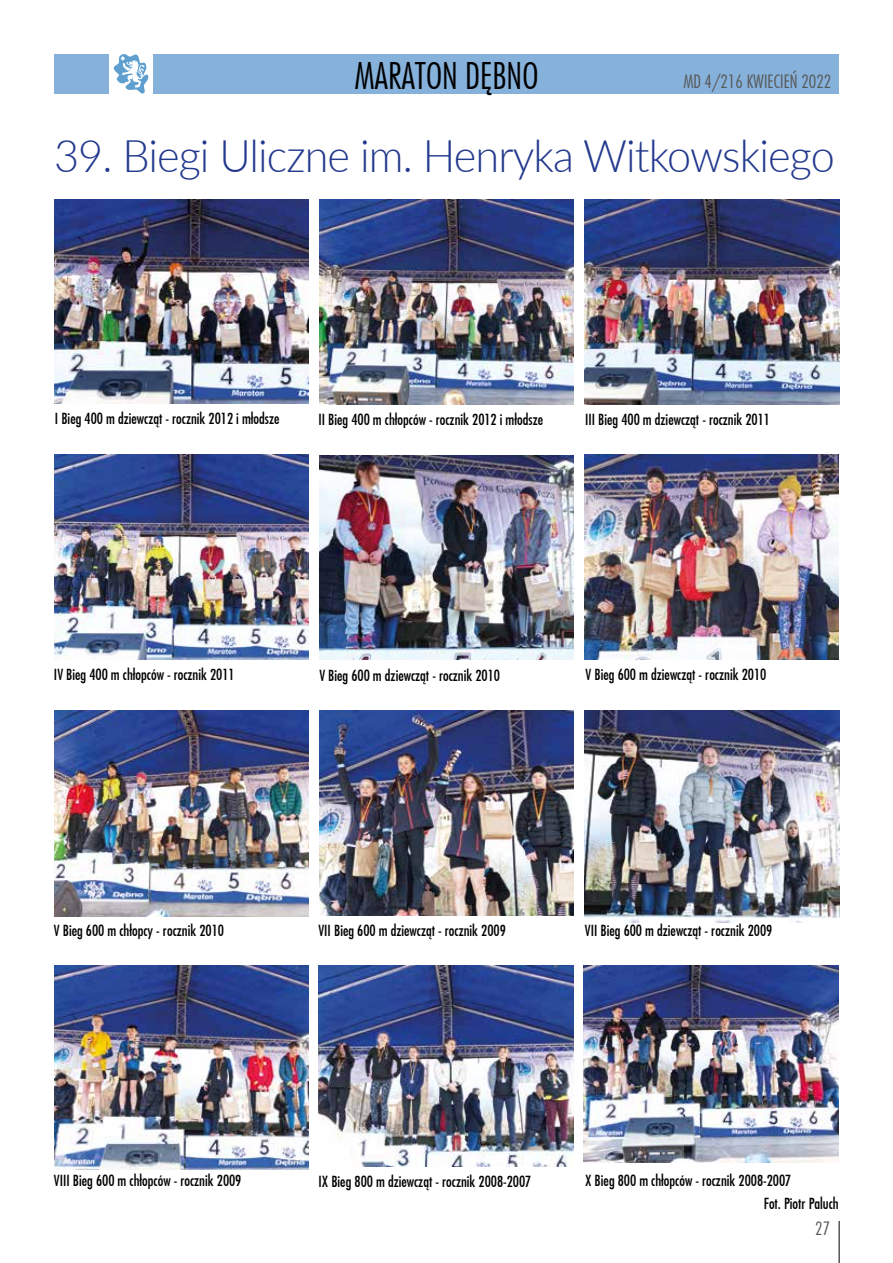
<style>
.page{position:relative;width:893px;height:1263px;background:#fff}
.page>*{position:absolute;margin:0;border:0;box-sizing:border-box;transform-origin:0 0}
.t1{font:300 45px "Lato";letter-spacing:-.02em;color:#22398e;scale:.96 1}
.t2{font:300 36px "Fujiyama";color:#000}
.t3{font:300 18px "Fujiyama";color:#575756}
.t4{font:15px "Fujiyama";color:#000}
</style>
<div class="page">
<div style="left:153px;top:54px;width:686px;height:40px;background:#86b1da"></div>
<div style="left:54px;top:54px;width:55px;height:40px;background:#86b1da"></div>
<svg style="left:113px;top:54px;width:35px;height:40px"></svg>
<hr style="left:839px;top:1221px;width:1px;height:42px;background:#000">
<img style="left:55px;top:199px;width:253px;height:205px">
<img style="left:319px;top:199px;width:255px;height:206px">
<img style="left:585px;top:199px;width:254px;height:206px">
<img style="left:54px;top:455px;width:254px;height:205px">
<img style="left:319px;top:965px;width:254px;height:201px">
<img style="left:55px;top:711px;width:254px;height:205px">
<img style="left:585px;top:455px;width:254px;height:205px">
<img style="left:319px;top:455px;width:255px;height:205px">
<img style="left:584px;top:710px;width:255px;height:212px">
<img style="left:319px;top:710px;width:255px;height:206px">
<img style="left:54px;top:965px;width:254px;height:204px">
<img style="left:584px;top:965px;width:255px;height:197px">
<h2 class="t2" style="left:355px;top:52px;width:35px">MARATON</h2>
<h2 class="t2" style="left:465px;top:52px;width:15px">DĘBNO</h2>
<p class="t3" style="left:683px;top:70px;width:149px">MD 4/216 KWIECIEŃ 2022</p>
<h1 class="t1" style="left:54px;top:125px;width:815px">39. Biegi Uliczne im. Henryka Witkowskiego</h1>
<p class="t4" style="left:55px;top:409px;width:226px">I Bieg 400 m dziewcząt - rocznik 2012 i młodsze</p>
<p class="t4" style="left:318px;top:409px;width:226px">II Bieg 400 m chłopców - rocznik 2012 i młodsze</p>
<p class="t4" style="left:585px;top:409px;width:186px">III Bieg 400 m dziewcząt - rocznik 2011</p>
<p class="t4" style="left:54px;top:665px;width:182px">IV Bieg 400 m chłopców - rocznik 2011</p>
<p class="t4" style="left:319px;top:666px;width:182px">V Bieg 600 m dziewcząt - rocznik 2010</p>
<p class="t4" style="left:586px;top:665px;width:182px">V Bieg 600 m dziewcząt - rocznik 2010</p>
<p class="t4" style="left:54px;top:921px;width:172px">V Bieg 600 m chłopcy - rocznik 2010</p>
<p class="t4" style="left:318px;top:921px;width:189px">VII Bieg 600 m dziewcząt - rocznik 2009</p>
<p class="t4" style="left:585px;top:921px;width:189px">VII Bieg 600 m dziewcząt - rocznik 2009</p>
<p class="t4" style="left:54px;top:1171px;width:189px">VIII Bieg 600 m chłopców - rocznik 2009</p>
<p class="t4" style="left:318px;top:1171px;width:214px">IX Bieg 800 m dziewcząt - rocznik 2008-2007</p>
<p class="t4" style="left:585px;top:1170px;width:208px">X Bieg 800 m chłopców - rocznik 2008-2007</p>
<p class="t4" style="left:764px;top:1193px;width:76px">Fot. Piotr Paluch</p>
<p class="t3" style="left:815px;top:1217px;width:16px">27</p>
</div>
